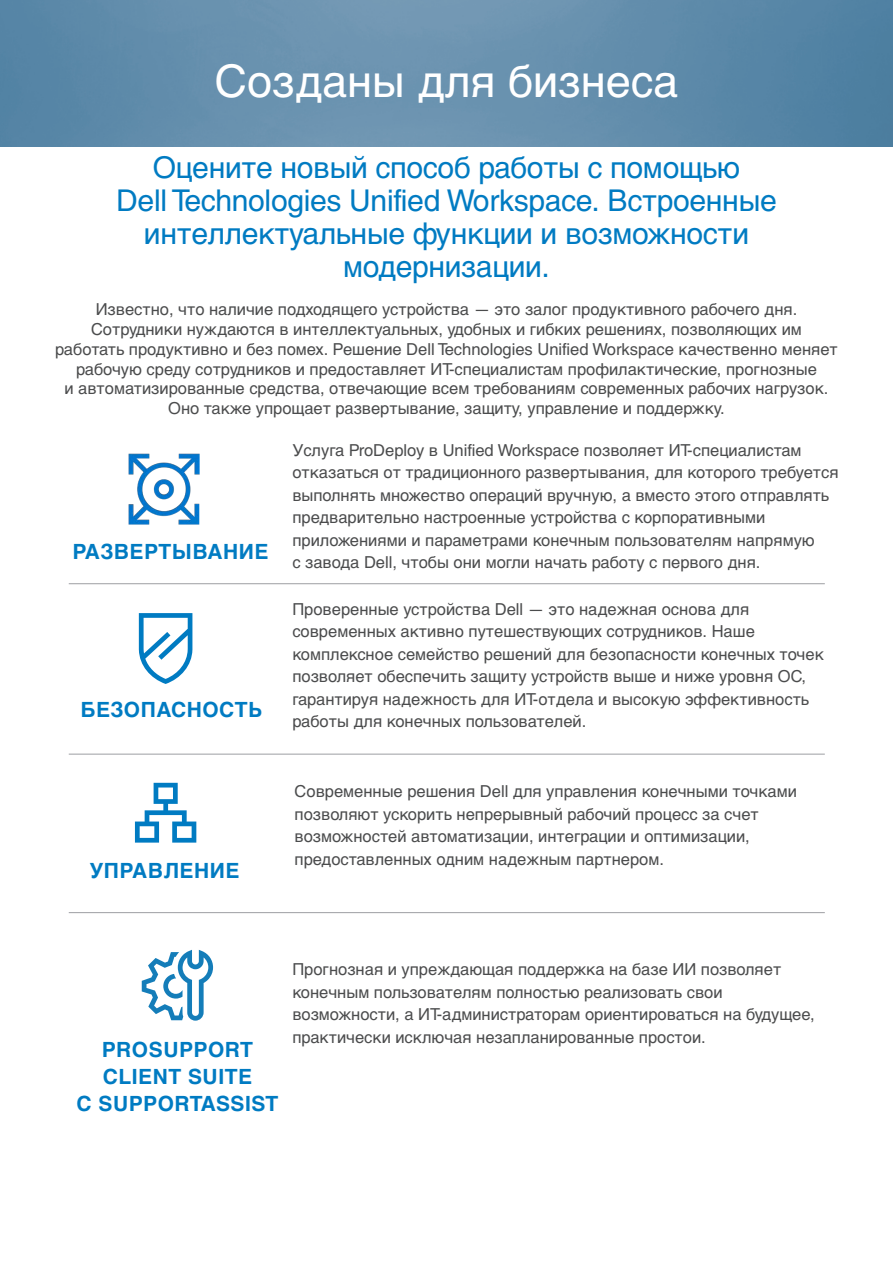
<style>
.page{position:relative;width:893px;height:1263px;background:#fff}
.page>*{position:absolute;margin:0;border:0;box-sizing:border-box;transform-origin:0 0}
.t1{font:45px "Helvetica Cyr Upright";color:#fff}
.t2{font:30px/33px "Helvetica Cyr Upright";letter-spacing:-.01em;color:#007bc2;text-align:center}
.t3{font:700 21px/27px "Helvetica Cyr";letter-spacing:.025em;color:#007bc2;text-align:center}
.t4{font:16.5px/22.5px "Helvetica Cyr Upright";color:#4b4c4d}
</style>
<div class="page">
<img style="left:0;top:0;width:893px;height:146px">
<hr style="left:69px;top:583px;width:756px;height:1px;background:#a8a9ad">
<hr style="left:69px;top:753px;width:756px;height:2px;background:#a8a9ad">
<hr style="left:69px;top:912px;width:756px;height:1px;background:#a8a9ad">
<svg style="left:135px;top:783px;width:61px;height:60px"></svg>
<svg style="left:139px;top:613px;width:53px;height:71px"></svg>
<img style="left:129px;top:453px;width:71px;height:71px">
<svg style="left:142px;top:950px;width:71px;height:71px"></svg>
<p class="t1" style="left:215px;top:56px;width:465px">Созданы для бизнеса</p>
<p class="t2" style="left:116px;top:152px;width:662px">Оцените новый способ работы с помощью<br>Dell Technologies Unified Workspace. Встроенные интеллектуальные функции и возможности модернизации.</p>
<p class="t4" style="left:55px;top:300px;width:784px;line-height:19.8px;text-align:center">Известно, что наличие подходящего устройства — это залог продуктивного рабочего дня.<br>Сотрудники нуждаются в интеллектуальных, удобных и гибких решениях, позволяющих им работать продуктивно и без помех. Решение Dell Technologies Unified Workspace качественно меняет рабочую среду сотрудников и предоставляет ИТ-специалистам профилактические, прогнозные<br>и автоматизированные средства, отвечающие всем требованиям современных рабочих нагрузок.<br>Оно также упрощает развертывание, защиту, управление и поддержку.</p>
<p class="t4" style="left:292px;top:439px;width:548px">Услуга ProDeploy в Unified Workspace позволяет ИТ-специалистам отказаться от традиционного развертывания, для которого требуется выполнять множество операций вручную, а вместо этого отправлять предварительно настроенные устройства с корпоративными приложениями и параметрами конечным пользователям напрямую<br>с завода Dell, чтобы они могли начать работу с первого дня.</p>
<p class="t3" style="left:72px;top:538px;width:198px">РАЗВЕРТЫВАНИЕ</p>
<p class="t3" style="left:80px;top:696px;width:183px">БЕЗОПАСНОСТЬ</p>
<p class="t3" style="left:89px;top:857px;width:152px">УПРАВЛЕНИЕ</p>
<p class="t4" style="left:292px;top:598px;width:533px">Проверенные устройства Dell — это надежная основа для современных активно путешествующих сотрудников. Наше комплексное семейство решений для безопасности конечных точек позволяет обеспечить защиту устройств выше и ниже уровня ОС, гарантируя надежность для ИТ-отдела и высокую эффективность работы для конечных пользователей.</p>
<p class="t4" style="left:295px;top:780px;width:504px">Современные решения Dell для управления конечными точками позволяют ускорить непрерывный рабочий процесс за счет возможностей автоматизации, интеграции и оптимизации, предоставленных одним надежным партнером.</p>
<p class="t3" style="left:76px;top:1036px;width:203px">PROSUPPORT<br>CLIENT SUITE<br>С SUPPORTASSIST</p>
<p class="t4" style="left:292px;top:958px;width:524px">Прогнозная и упреждающая поддержка на базе ИИ позволяет конечным пользователям полностью реализовать свои возможности, а ИТ-администраторам ориентироваться на будущее, практически исключая незапланированные простои.</p>
</div>
